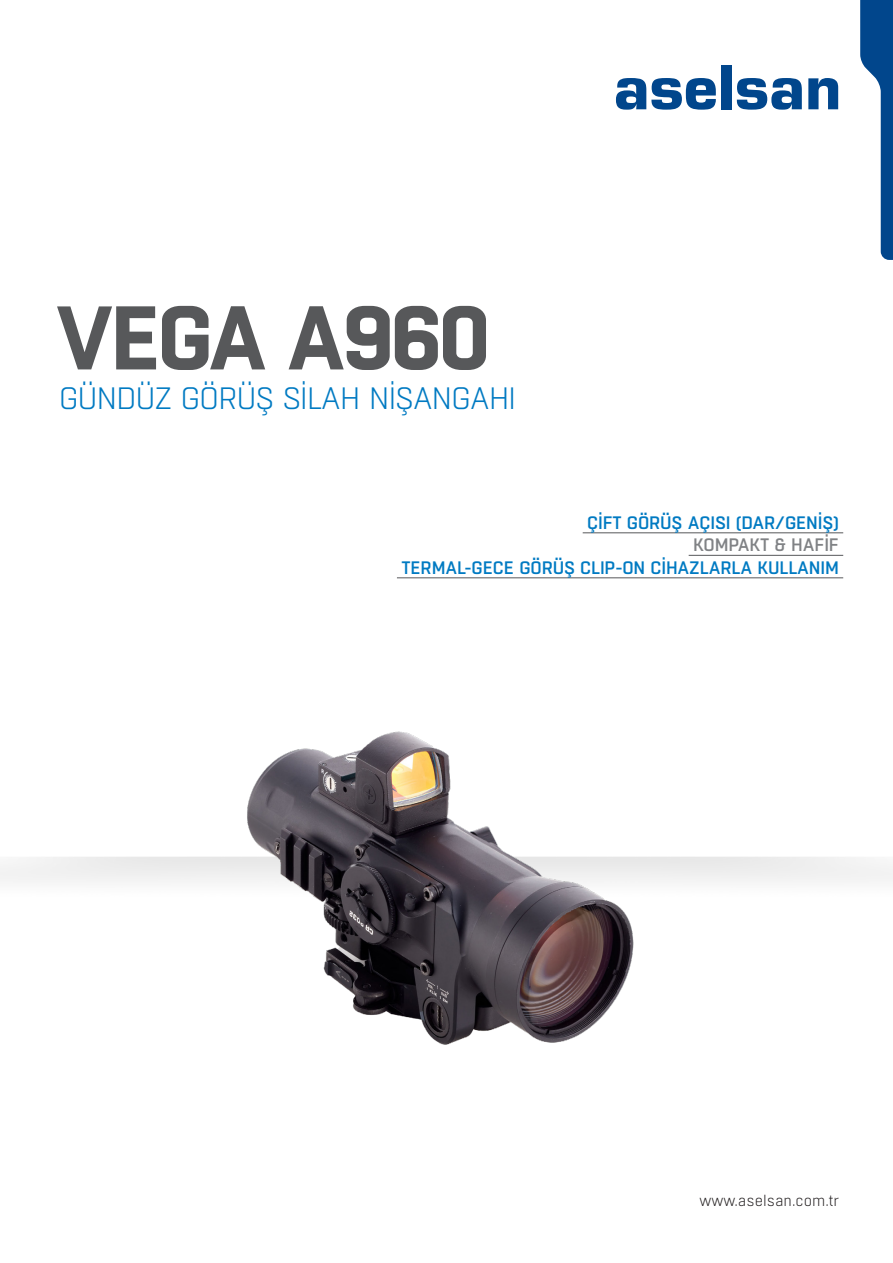
<style>
.page{position:relative;width:893px;height:1263px;background:#fff}
.page>*{position:absolute;margin:0;border:0;box-sizing:border-box;transform-origin:0 0}
.t1{font:700 90px "Boxed";letter-spacing:-.04em;color:#57585a}
.t2{font:300 30.9px "Boxed";letter-spacing:-.04em;color:#007ac2}
.t3{font:500 18px "Boxed";letter-spacing:-.01em;color:#007ac2}
.t4{font:500 18px "Boxed";letter-spacing:-.01em;color:#808285}
.t5{font:300 15px "Boxed";color:#231f20}
</style>
<div class="page">
<svg style="left:616px;top:78px;width:100px;height:32px"></svg>
<div style="left:721px;top:65px;width:10px;height:44px;background:#01468c"></div>
<svg style="left:737px;top:78px;width:65px;height:32px"></svg>
<svg style="left:808px;top:78px;width:30px;height:31px"></svg>
<svg style="left:860px;top:0;width:33px;height:260px"></svg>
<img style="left:150px;top:731px;width:593px;height:314px">
<hr style="left:583px;top:533px;width:260px;height:1px;background:#57585a">
<hr style="left:689px;top:555px;width:154px;height:1px;background:#57585a">
<hr style="left:397px;top:578px;width:446px;height:1px;background:#57585a">
<p class="t1" style="left:55px;top:277px;width:437px">VEGA A960</p>
<p class="t2" style="left:59px;top:379px;width:459px">GÜNDÜZ GÖRÜŞ SİLAH NİŞANGAHI</p>
<p class="t3" style="left:587px;top:511px;width:253px">ÇİFT GÖRÜŞ AÇISI (DAR/GENİŞ)</p>
<p class="t4" style="left:693px;top:533px;width:147px">KOMPAKT &amp; HAFİF</p>
<p class="t3" style="left:401px;top:556px;width:439px">TERMAL-GECE GÖRÜŞ CLIP-ON CİHAZLARLA KULLANIM</p>
<p class="t5" style="left:700px;top:1191px;width:141px">www.aselsan.com.tr</p>
</div>
